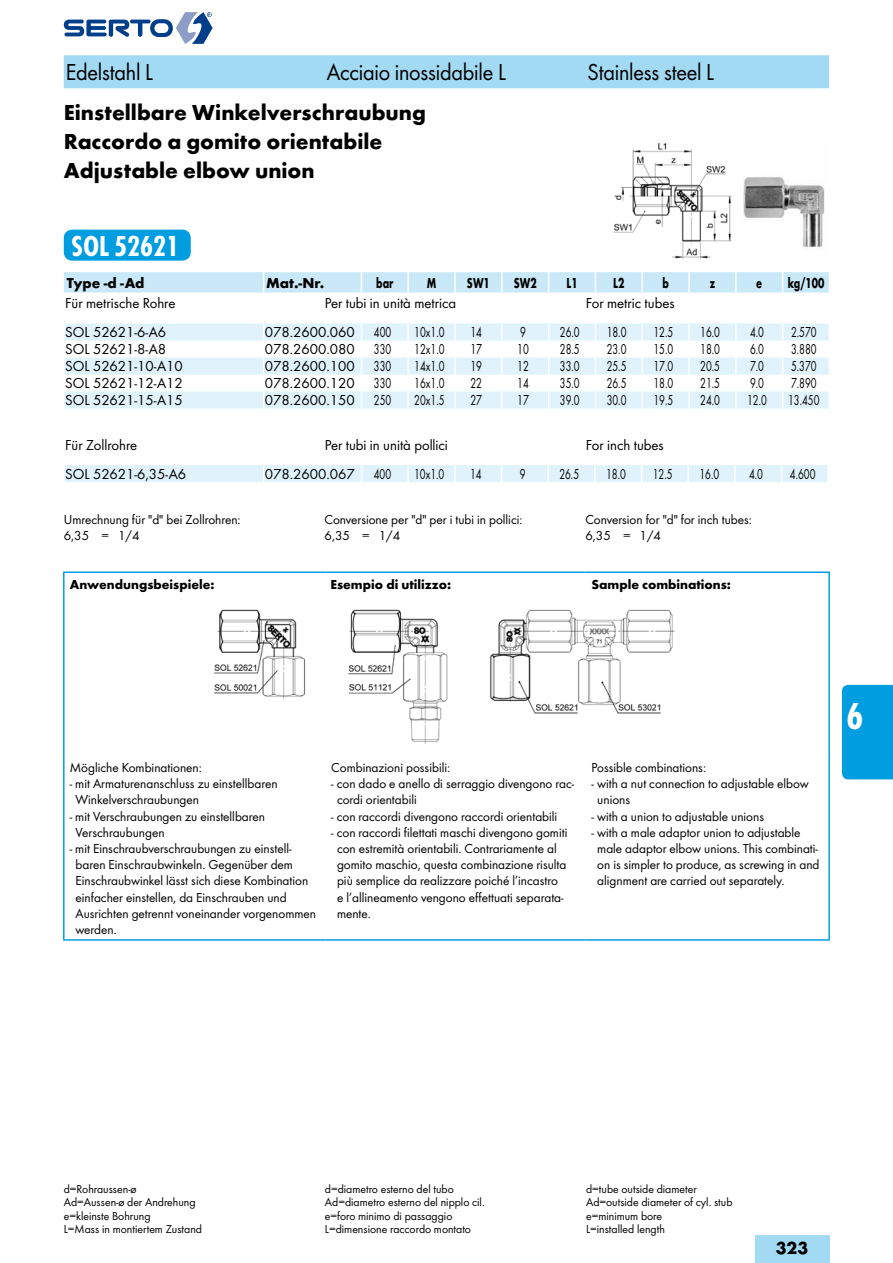
<style>
.page{position:relative;width:893px;height:1263px;background:#fff}
.page>*{position:absolute;margin:0;border:0;box-sizing:border-box;transform-origin:0 0}
.t1{font:700 39px "Futura Con";color:#fff}
.t2{font:700 30px "Futura Con";color:#fff}
.t3{font:24px "Futura Boo";letter-spacing:-.01em;color:#000;scale:.94 1}
.t4{font:700 22.5px/28.8px "Futura";color:#000}
.t5{font:700 18px "Futura";color:#000}
.t6{font:15px "Futura Boo";color:#000}
.t7{font:15px "Futura Boo";color:#000;scale:.7 1}
.t8{font:700 15px "Futura";color:#000;scale:.7 1}
.t9{font:700 15px "Futura";color:#000}
.t10{font:13.5px/16.2px "Futura Boo";color:#000}
.t11{font:700 13.5px "Futura";color:#000}
.t12{font:12px/13.5px "Futura Boo";color:#000}
</style>
<div class="page">
<div style="left:63px;top:55px;width:767px;height:34px;background:#a2daf4"></div>
<svg style="left:64px;top:12px;width:149px;height:32px"></svg>
<svg style="left:63px;top:229px;width:766px;height:180px"></svg>
<img style="left:611px;top:142px;width:122px;height:117px">
<img style="left:738px;top:177px;width:91px;height:82px">
<div style="left:64px;top:230px;width:127px;height:31px;background:#009ee0;border-radius:9px"></div>
<div style="left:64px;top:465px;width:764px;height:17px;background:#e0f2fb"></div>
<hr style="left:63px;top:573px;width:2px;height:22px;background:#009ee0">
<hr style="left:63px;top:571px;width:262px;height:2px;background:#009ee0">
<hr style="left:325px;top:571px;width:260px;height:2px;background:#009ee0">
<hr style="left:585px;top:571px;width:245px;height:2px;background:#009ee0">
<hr style="left:828px;top:573px;width:2px;height:22px;background:#009ee0">
<hr style="left:63px;top:595px;width:2px;height:161px;background:#009ee0">
<hr style="left:828px;top:595px;width:2px;height:161px;background:#009ee0">
<hr style="left:63px;top:756px;width:2px;height:183px;background:#009ee0">
<hr style="left:63px;top:939px;width:262px;height:2px;background:#009ee0">
<hr style="left:325px;top:939px;width:260px;height:2px;background:#009ee0">
<hr style="left:828px;top:756px;width:2px;height:183px;background:#009ee0">
<hr style="left:585px;top:939px;width:245px;height:2px;background:#009ee0">
<img style="left:214px;top:609px;width:461px;height:135px">
<div style="left:755px;top:1235px;width:74px;height:28px;background:#a2daf4"></div>
<div style="left:842px;top:685px;width:51px;height:94px;background:#009ee0"></div>
<h3 class="t3" style="left:66px;top:57px;width:94px">Edelstahl L</h3>
<h3 class="t3" style="left:327px;top:57px;width:192px">Acciaio inossidabile L</h3>
<h3 class="t3" style="left:587px;top:57px;width:136px">Stainless steel L</h3>
<h3 class="t4" style="left:64px;top:98px;width:364px">Einstellbare Winkelverschraubung<br>Raccordo a gomito orientabile<br>Adjustable elbow union</h3>
<h2 class="t2" style="left:71px;top:228px;width:109px">SOL 52621</h2>
<p class="t9" style="left:67px;top:274px;width:79px">Type -d -Ad</p>
<p class="t9" style="left:266px;top:274px;width:60px">Mat.-Nr.</p>
<p class="t8" style="left:376px;top:274px;width:26px">bar</p>
<p class="t8" style="left:427px;top:274px;width:15px">M</p>
<p class="t8" style="left:467px;top:274px;width:34px">SW1</p>
<p class="t8" style="left:514px;top:274px;width:34px">SW2</p>
<p class="t8" style="left:566px;top:274px;width:18px">L1</p>
<p class="t8" style="left:613px;top:274px;width:18px">L2</p>
<p class="t8" style="left:662px;top:274px;width:11px">b</p>
<p class="t8" style="left:710px;top:274px;width:9px">z</p>
<p class="t8" style="left:756px;top:274px;width:10px">e</p>
<p class="t8" style="left:788px;top:274px;width:54px">kg/100</p>
<p class="t6" style="left:65px;top:294px;width:112px">Für metrische Rohre</p>
<p class="t6" style="left:325px;top:294px;width:133px">Per tubi in unità metrica</p>
<p class="t6" style="left:586px;top:294px;width:90px">For metric tubes</p>
<p class="t6" style="left:65px;top:323px;width:102px">SOL 52621-6-A6</p>
<p class="t6" style="left:265px;top:323px;width:91px">078.2600.060</p>
<p class="t7" style="left:374px;top:323px;width:26px">400</p>
<p class="t7" style="left:414px;top:323px;width:45px">10x1.0</p>
<p class="t7" style="left:470px;top:323px;width:18px">14</p>
<p class="t7" style="left:520px;top:323px;width:10px">9</p>
<p class="t7" style="left:560px;top:323px;width:30px">26.0</p>
<p class="t7" style="left:607px;top:323px;width:30px">18.0</p>
<p class="t7" style="left:653px;top:323px;width:30px">12.5</p>
<p class="t7" style="left:700px;top:323px;width:30px">16.0</p>
<p class="t7" style="left:750px;top:323px;width:21px">4.0</p>
<p class="t7" style="left:791px;top:323px;width:38px">2.570</p>
<p class="t6" style="left:65px;top:340px;width:102px">SOL 52621-8-A8</p>
<p class="t6" style="left:265px;top:340px;width:91px">078.2600.080</p>
<p class="t7" style="left:374px;top:340px;width:26px">330</p>
<p class="t7" style="left:414px;top:340px;width:45px">12x1.0</p>
<p class="t7" style="left:470px;top:340px;width:18px">17</p>
<p class="t7" style="left:517px;top:340px;width:18px">10</p>
<p class="t7" style="left:560px;top:340px;width:30px">28.5</p>
<p class="t7" style="left:607px;top:340px;width:30px">23.0</p>
<p class="t7" style="left:653px;top:340px;width:30px">15.0</p>
<p class="t7" style="left:700px;top:340px;width:30px">18.0</p>
<p class="t7" style="left:750px;top:340px;width:21px">6.0</p>
<p class="t7" style="left:791px;top:340px;width:38px">3.880</p>
<p class="t6" style="left:65px;top:357px;width:119px">SOL 52621-10-A10</p>
<p class="t6" style="left:265px;top:357px;width:91px">078.2600.100</p>
<p class="t7" style="left:374px;top:357px;width:26px">330</p>
<p class="t7" style="left:414px;top:357px;width:45px">14x1.0</p>
<p class="t7" style="left:470px;top:357px;width:18px">19</p>
<p class="t7" style="left:517px;top:357px;width:18px">12</p>
<p class="t7" style="left:560px;top:357px;width:30px">33.0</p>
<p class="t7" style="left:607px;top:357px;width:30px">25.5</p>
<p class="t7" style="left:653px;top:357px;width:30px">17.0</p>
<p class="t7" style="left:700px;top:357px;width:30px">20.5</p>
<p class="t7" style="left:750px;top:357px;width:21px">7.0</p>
<p class="t7" style="left:791px;top:357px;width:38px">5.370</p>
<p class="t6" style="left:65px;top:374px;width:119px">SOL 52621-12-A12</p>
<p class="t6" style="left:265px;top:374px;width:91px">078.2600.120</p>
<p class="t7" style="left:374px;top:374px;width:26px">330</p>
<p class="t7" style="left:414px;top:374px;width:45px">16x1.0</p>
<p class="t7" style="left:470px;top:374px;width:18px">22</p>
<p class="t7" style="left:517px;top:374px;width:18px">14</p>
<p class="t7" style="left:560px;top:374px;width:30px">35.0</p>
<p class="t7" style="left:607px;top:374px;width:30px">26.5</p>
<p class="t7" style="left:653px;top:374px;width:30px">18.0</p>
<p class="t7" style="left:700px;top:374px;width:30px">21.5</p>
<p class="t7" style="left:750px;top:374px;width:21px">9.0</p>
<p class="t7" style="left:791px;top:374px;width:38px">7.890</p>
<p class="t6" style="left:65px;top:391px;width:119px">SOL 52621-15-A15</p>
<p class="t6" style="left:265px;top:391px;width:91px">078.2600.150</p>
<p class="t7" style="left:374px;top:391px;width:26px">250</p>
<p class="t7" style="left:414px;top:391px;width:45px">20x1.5</p>
<p class="t7" style="left:470px;top:391px;width:18px">27</p>
<p class="t7" style="left:517px;top:391px;width:18px">17</p>
<p class="t7" style="left:560px;top:391px;width:30px">39.0</p>
<p class="t7" style="left:607px;top:391px;width:30px">30.0</p>
<p class="t7" style="left:653px;top:391px;width:30px">19.5</p>
<p class="t7" style="left:700px;top:391px;width:30px">24.0</p>
<p class="t7" style="left:747px;top:391px;width:30px">12.0</p>
<p class="t7" style="left:788px;top:391px;width:46px">13.450</p>
<p class="t6" style="left:65px;top:436px;width:73px">Für Zollrohre</p>
<p class="t6" style="left:325px;top:436px;width:125px">Per tubi in unità pollici</p>
<p class="t6" style="left:586px;top:436px;width:80px">For inch tubes</p>
<p class="t6" style="left:65px;top:465px;width:122px">SOL 52621-6,35-A6</p>
<p class="t6" style="left:265px;top:465px;width:91px">078.2600.067</p>
<p class="t7" style="left:374px;top:465px;width:26px">400</p>
<p class="t7" style="left:414px;top:465px;width:45px">10x1.0</p>
<p class="t7" style="left:470px;top:465px;width:18px">14</p>
<p class="t7" style="left:520px;top:465px;width:10px">9</p>
<p class="t7" style="left:559px;top:465px;width:30px">26.5</p>
<p class="t7" style="left:606px;top:465px;width:30px">18.0</p>
<p class="t7" style="left:653px;top:465px;width:30px">12.5</p>
<p class="t7" style="left:699px;top:465px;width:30px">16.0</p>
<p class="t7" style="left:749px;top:465px;width:21px">4.0</p>
<p class="t7" style="left:790px;top:465px;width:38px">4.600</p>
<p class="t10" style="left:64px;top:511px;width:178px">Umrechnung für "d" bei Zollrohren:<br>6,35 = 1/4</p>
<p class="t10" style="left:325px;top:511px;width:199px">Conversione per "d" per i tubi in pollici:<br>6,35 = 1/4</p>
<p class="t10" style="left:585px;top:511px;width:168px">Conversion for "d" for inch tubes:<br>6,35 = 1/4</p>
<p class="t11" style="left:70px;top:576px;width:146px">Anwendungsbeispiele:</p>
<p class="t11" style="left:331px;top:576px;width:122px">Esempio di utilizzo:</p>
<p class="t11" style="left:591px;top:576px;width:141px">Sample combinations:</p>
<p class="t10" style="left:70px;top:759px;width:134px">Mögliche Kombinationen:</p>
<p class="t10" style="left:76px;top:775px;width:204px;text-indent:-6px">- mit Armaturenanschluss zu einstellbaren<br>Winkelverschraubungen</p>
<p class="t10" style="left:76px;top:808px;width:191px;text-indent:-6px">- mit Verschraubungen zu einstellbaren<br>Verschraubungen</p>
<p class="t10" style="left:76px;top:840px;width:242px;text-indent:-6px">- mit Einschraubverschraubungen zu einstell&shy;baren Einschraubwinkeln. Gegenüber dem Einschraubwinkel lässt sich diese Kombination einfacher einstellen, da Einschrauben und Ausrichten getrennt voneinander vorgenommen werden.</p>
<p class="t10" style="left:331px;top:759px;width:120px">Combinazioni possibili:</p>
<p class="t10" style="left:337px;top:775px;width:239px;text-indent:-6px">- con dado e anello di serraggio divengono rac&shy;cordi orientabili</p>
<p class="t10" style="left:331px;top:808px;width:227px">- con raccordi divengono raccordi orientabili</p>
<p class="t10" style="left:337px;top:824px;width:232px;text-indent:-6px">- con raccordi filettati maschi divengono gomiti con estremità orientabili. Contrariamente al gomito maschio, questa combinazione risulta più semplice da realizzare poiché l’incastro e l’allineamento vengono effettuati separata&shy;mente.</p>
<p class="t10" style="left:591px;top:759px;width:116px">Possible combinations:</p>
<p class="t10" style="left:597px;top:775px;width:213px;text-indent:-6px">- with a nut connection to adjustable elbow unions</p>
<p class="t10" style="left:591px;top:808px;width:174px">- with a union to adjustable unions</p>
<p class="t10" style="left:597px;top:824px;width:224px;text-indent:-6px">- with a male adaptor union to adjustable male adaptor elbow unions. This combinati&shy;on is simpler to produce, as screwing in and alignment are carried out separately.</p>
<h1 class="t1" style="left:847px;top:693px;width:18px">6</h1>
<p class="t12" style="left:64px;top:1182px;width:140px">d=Rohraussen-ø<br>Ad=Aussen-ø der Andrehung e=kleinste Bohrung<br>L=Mass in montiertem Zustand</p>
<p class="t12" style="left:325px;top:1182px;width:161px">d=diametro esterno del tubo<br>Ad=diametro esterno del nipplo cil. e=foro minimo di passaggio<br>L=dimensione raccordo montato</p>
<p class="t12" style="left:586px;top:1182px;width:148px">d=tube outside diameter<br>Ad=outside diameter of cyl. stub e=minimum bore<br>L=installed length</p>
<h3 class="t5" style="left:776px;top:1237px;width:34px">323</h3>
</div>
